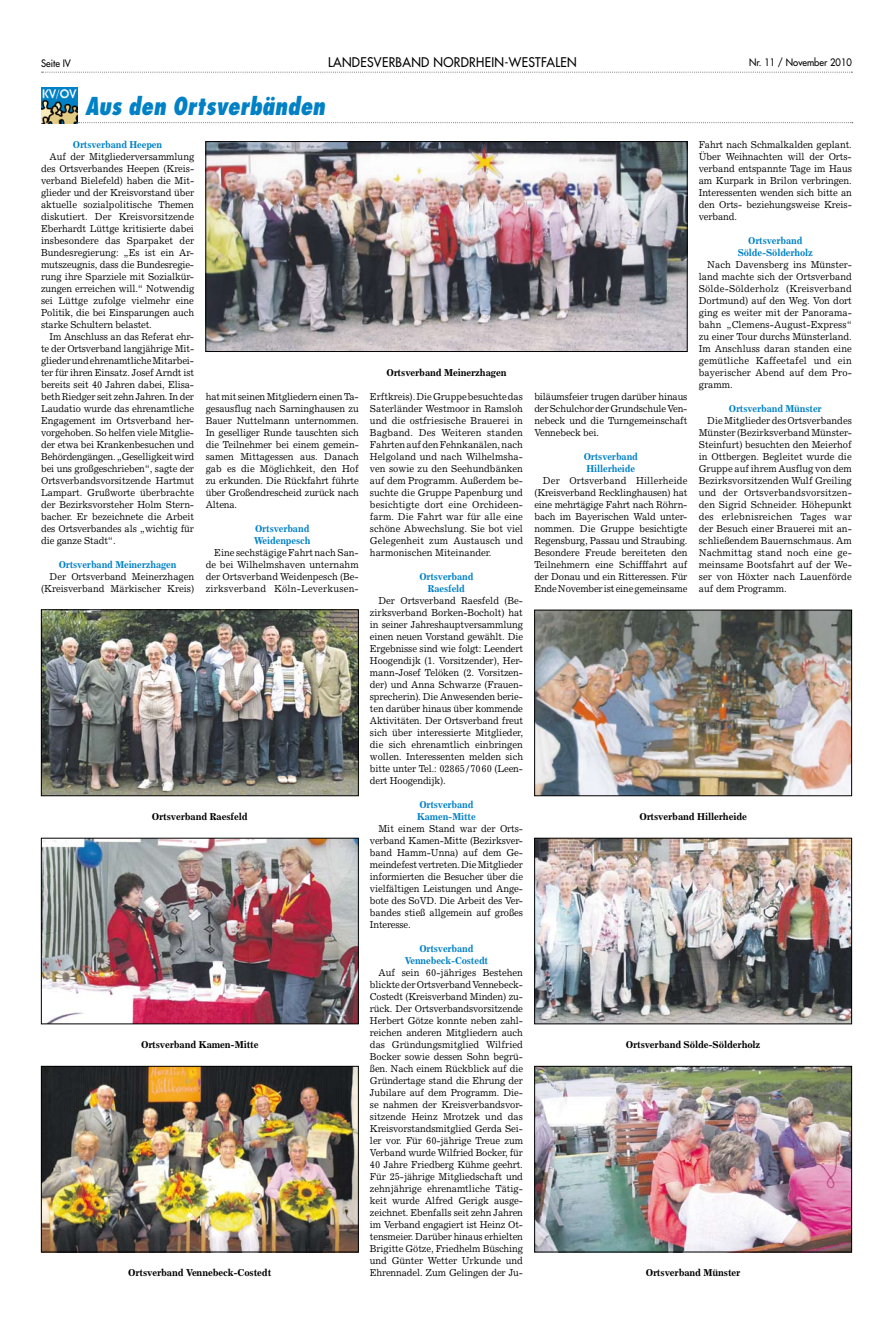
<style>
.page{position:relative;width:893px;height:1333px;background:#fff}
.page>*{position:absolute;margin:0;border:0;box-sizing:border-box;transform-origin:0 0}
.t1{font:italic 800 condensed 24px "Futura";color:#0081c6;scale:.93 1}
.t2{font:13px "Futura";letter-spacing:.025em;color:#000;scale:.94 1}
.t3{font:10px/12px "Excelsior";letter-spacing:-.01em;color:#000;text-align:justify;scale:.94 1}
.t4{font:700 10px/12px "Excelsior";letter-spacing:-.015em;color:#0081c6;scale:.94 1}
.t5{font:700 10px "Excelsior";letter-spacing:-.015em;color:#000;scale:.96 1}
.t6{font:10px "Futura";color:#000;scale:.94 1}
</style>
<div class="page">
<img style="left:42px;top:88px;width:35px;height:35px">
<svg style="left:77px;top:122px;width:776px;height:1px"></svg>
<img style="left:208px;top:143px;width:477px;height:207px">
<div style="left:206px;top:141px;width:481px;height:211px;border:1px solid #000"></div>
<img style="left:43px;top:839px;width:314px;height:183px">
<div style="left:41px;top:837px;width:318px;height:187px;border:1px solid #000"></div>
<img style="left:536px;top:611px;width:314px;height:183px">
<div style="left:534px;top:609px;width:318px;height:187px;border:1px solid #000"></div>
<img style="left:536px;top:839px;width:314px;height:183px">
<div style="left:534px;top:837px;width:318px;height:187px;border:1px solid #000"></div>
<img style="left:43px;top:611px;width:314px;height:183px">
<div style="left:41px;top:609px;width:318px;height:187px;border:1px solid #000"></div>
<img style="left:43px;top:1067px;width:314px;height:183px">
<div style="left:41px;top:1065px;width:318px;height:187px;border:1px solid #000"></div>
<img style="left:536px;top:1067px;width:314px;height:183px">
<div style="left:534px;top:1065px;width:318px;height:187px;border:1px solid #000"></div>
<svg style="left:42px;top:72px;width:810px;height:1px"></svg>
<p class="t6" style="left:41px;top:56px;width:33px">Seite IV</p>
<h2 class="t2" style="left:328px;top:53px;width:266px">LANDESVERBAND NORDRHEIN-WESTFALEN</h2>
<p class="t6" style="left:749px;top:56px;width:111px">Nr. 11 / November 2010</p>
<h1 class="t1" style="left:85px;top:90px;width:260px">Aus den Ortsverbänden</h1>
<p class="t4" style="left:73px;top:138px;width:97px">Ortsverband Heepen</p>
<p class="t3" style="left:41px;top:150px;width:164px;text-indent:9px">Auf der Mitgliederversammlung des Ortsverbandes Heepen (Kreis&shy;verband Bielefeld) haben die Mit&shy;glieder und der Kreisvorstand über aktuelle sozialpolitische Themen diskutiert. Der Kreisvorsitzende Eberhardt Lüttge kritisierte dabei insbesondere das Sparpaket der Bundesregierung: „Es ist ein Ar&shy;mutszeugnis, dass die Bundesregie&shy;rung ihre Sparziele mit Sozialkür&shy;zungen erreichen will.“ Notwendig sei Lüttge zufolge vielmehr eine Politik, die bei Einsparungen auch starke Schultern belastet.</p>
<p class="t3" style="left:41px;top:330px;width:164px;text-indent:9px">Im Anschluss an das Referat ehr&shy;te der Ortsverband langjährige Mit&shy;glieder und ehrenamtliche Mitarbei&shy;ter für ihren Einsatz. Josef Arndt ist bereits seit 40 Jahren dabei, Elisa&shy;beth Riedger seit zehn Jahren. In der Laudatio wurde das ehrenamtliche Engagement im Ortsverband her&shy;vorgehoben. So helfen viele Mitglie&shy;der etwa bei Krankenbesuchen und Behördengängen. „Geselligkeit wird bei uns großgeschrieben“, sagte der Ortsverbandsvorsitzende Hartmut Lampart. Grußworte überbrachte der Bezirksvorsteher Holm Stern&shy;bacher. Er bezeichnete die Arbeit des Ortsverbandes als „wichtig für die ganze Stadt“.</p>
<p class="t4" style="left:59px;top:558px;width:127px">Ortsverband Meinerzhagen</p>
<p class="t3" style="left:41px;top:570px;width:164px;text-align:right">Der Ortsverband Meinerzhagen (Kreisverband Märkischer Kreis)</p>
<p class="t3" style="left:699px;top:138px;width:164px">Fahrt nach Schmalkalden geplant.<br>Über Weihnachten will der Orts&shy;verband entspannte Tage im Haus am Kurpark in Brilon verbringen.<br>Interessenten wenden sich bitte an den Orts- beziehungsweise Kreis&shy;verband.</p>
<p class="t4" style="left:738px;top:234px;width:81px;text-align:center">Ortsverband<br>Sölde-Sölderholz</p>
<p class="t3" style="left:699px;top:258px;width:164px;text-indent:9px">Nach Davensberg ins Münster&shy;land machte sich der Ortsverband Sölde-Sölderholz (Kreisverband Dortmund) auf den Weg. Von dort ging es weiter mit der Panorama&shy;bahn „Clemens-August-Express“ zu einer Tour durchs Münsterland.<br>Im Anschluss daran standen eine gemütliche Kaffeetafel und ein bayerischer Abend auf dem Pro&shy;gramm.</p>
<p class="t4" style="left:729px;top:402px;width:100px">Ortsverband Münster</p>
<p class="t3" style="left:699px;top:414px;width:164px;text-indent:9px">Die Mitglieder des Ortsverbandes Münster (Bezirksverband Münster-Steinfurt) besuchten den Meierhof in Ottbergen. Begleitet wurde die Gruppe auf ihrem Ausflug von dem Bezirksvorsitzenden Wulf Greiling und der Ortsverbandsvorsitzen&shy;den Sigrid Schneider. Höhepunkt des erlebnisreichen Tages war der Besuch einer Brauerei mit an&shy;schließendem Bauernschmaus. Am Nachmittag stand noch eine ge&shy;meinsame Bootsfahrt auf der We&shy;ser von Höxter nach Lauenförde auf dem Programm.</p>
<p class="t5" style="left:386px;top:366px;width:127px">Ortsverband Meinerzhagen</p>
<p class="t3" style="left:534px;top:390px;width:164px">biläumsfeier trugen darüber hinaus der Schulchor der Grundschule Ven&shy;nebeck und die Turngemeinschaft Vennebeck bei.</p>
<p class="t4" style="left:584px;top:450px;width:59px">Ortsverband<br>Hillerheide</p>
<p class="t3" style="left:534px;top:474px;width:164px;text-indent:9px">Der Ortsverband Hillerheide (Kreisverband Recklinghausen) hat eine mehrtägige Fahrt nach Röhrn&shy;bach im Bayerischen Wald unter&shy;nommen. Die Gruppe besichtigte Regensburg, Passau und Straubing.<br>Besondere Freude bereiteten den Teilnehmern eine Schifffahrt auf der Donau und ein Ritteressen. Für Ende November ist eine gemeinsame</p>
<p class="t3" style="left:370px;top:390px;width:164px">Erftkreis). Die Gruppe besuchte das Saterländer Westmoor in Ramsloh und die ostfriesische Brauerei in Bagband. Des Weiteren standen Fahrten auf den Fehnkanälen, nach Helgoland und nach Wilhelmsha&shy;ven sowie zu den Seehundbänken auf dem Programm. Außerdem be&shy;suchte die Gruppe Papenburg und besichtigte dort eine Orchideen&shy;farm. Die Fahrt war für alle eine schöne Abwechslung. Sie bot viel Gelegenheit zum Austausch und harmonischen Miteinander.</p>
<p class="t4" style="left:419px;top:570px;width:59px;text-align:center">Ortsverband<br>Raesfeld</p>
<p class="t3" style="left:370px;top:594px;width:164px;text-indent:9px">Der Ortsverband Raesfeld (Be&shy;zirksverband Borken-Bocholt) hat in seiner Jahreshauptversammlung einen neuen Vorstand gewählt. Die Ergebnisse sind wie folgt: Leendert Hoogendijk (1. Vorsitzender), Her&shy;mann-Josef Telöken (2. Vorsitzen&shy;der) und Anna Schwarze (Frauen&shy;sprecherin). Die Anwesenden berie&shy;ten darüber hinaus über kommende Aktivitäten. Der Ortsverband freut sich über interessierte Mitglieder, die sich ehrenamtlich einbringen wollen. Interessenten melden sich bitte unter Tel.: 02865/7060 (Leen&shy;dert Hoogendijk).</p>
<p class="t4" style="left:417px;top:798px;width:64px">Ortsverband<br>Kamen-Mitte</p>
<p class="t3" style="left:370px;top:822px;width:164px;text-indent:9px">Mit einem Stand war der Orts&shy;verband Kamen-Mitte (Bezirksver&shy;band Hamm-Unna) auf dem Ge&shy;meindefest vertreten. Die Mitglieder informierten die Besucher über die vielfältigen Leistungen und Ange&shy;bote des SoVD. Die Arbeit des Ver&shy;bandes stieß allgemein auf großes Interesse.</p>
<p class="t4" style="left:405px;top:942px;width:90px;text-align:center">Ortsverband<br>Vennebeck-Costedt</p>
<p class="t3" style="left:370px;top:966px;width:164px;text-indent:9px">Auf sein 60-jähriges Bestehen blickte der Ortsverband Vennebeck-Costedt (Kreisverband Minden) zu&shy;rück. Der Ortsverbandsvorsitzende Herbert Götze konnte neben zahl&shy;reichen anderen Mitgliedern auch das Gründungsmitglied Wilfried Bocker sowie dessen Sohn begrü&shy;ßen. Nach einem Rückblick auf die Gründertage stand die Ehrung der Jubilare auf dem Programm. Die&shy;se nahmen der Kreisverbandsvor&shy;sitzende Heinz Mrotzek und das Kreisvorstandsmitglied Gerda Sei&shy;ler vor. Für 60-jährige Treue zum Verband wurde Wilfried Bocker, für 40 Jahre Friedberg Kühme geehrt.<br>Für 25-jährige Mitgliedschaft und zehnjährige ehrenamtliche Tätig&shy;keit wurde Alfred Gerigk ausge&shy;zeichnet. Ebenfalls seit zehn Jahren im Verband engagiert ist Heinz Ot&shy;tensmeier. Darüber hinaus erhielten Brigitte Götze, Friedhelm Büsching und Günter Wetter Urkunde und Ehrennadel. Zum Gelingen der Ju-</p>
<p class="t3" style="left:206px;top:390px;width:164px">hat mit seinen Mitgliedern einen Ta&shy;gesausflug nach Sarninghausen zu Bauer Nuttelmann unternommen.<br>In geselliger Runde tauschten sich die Teilnehmer bei einem gemein&shy;samen Mittagessen aus. Danach gab es die Möglichkeit, den Hof zu erkunden. Die Rückfahrt führte über Großendrescheid zurück nach Altena.</p>
<p class="t4" style="left:254px;top:522px;width:61px">Ortsverband<br>Weidenpesch</p>
<p class="t3" style="left:206px;top:546px;width:164px;text-indent:9px">Eine sechstägige Fahrt nach San&shy;de bei Wilhelmshaven unternahm der Ortsverband Weidenpesch (Be&shy;zirksverband Köln-Leverkusen-</p>
<p class="t5" style="left:152px;top:810px;width:101px">Ortsverband Raesfeld</p>
<p class="t5" style="left:639px;top:810px;width:114px">Ortsverband Hillerheide</p>
<p class="t5" style="left:141px;top:1038px;width:124px">Ortsverband Kamen-Mitte</p>
<p class="t5" style="left:626px;top:1038px;width:142px">Ortsverband Sölde-Sölderholz</p>
<p class="t5" style="left:128px;top:1266px;width:151px">Ortsverband Vennebeck-Costedt</p>
<p class="t5" style="left:646px;top:1266px;width:100px">Ortsverband Münster</p>
</div>
